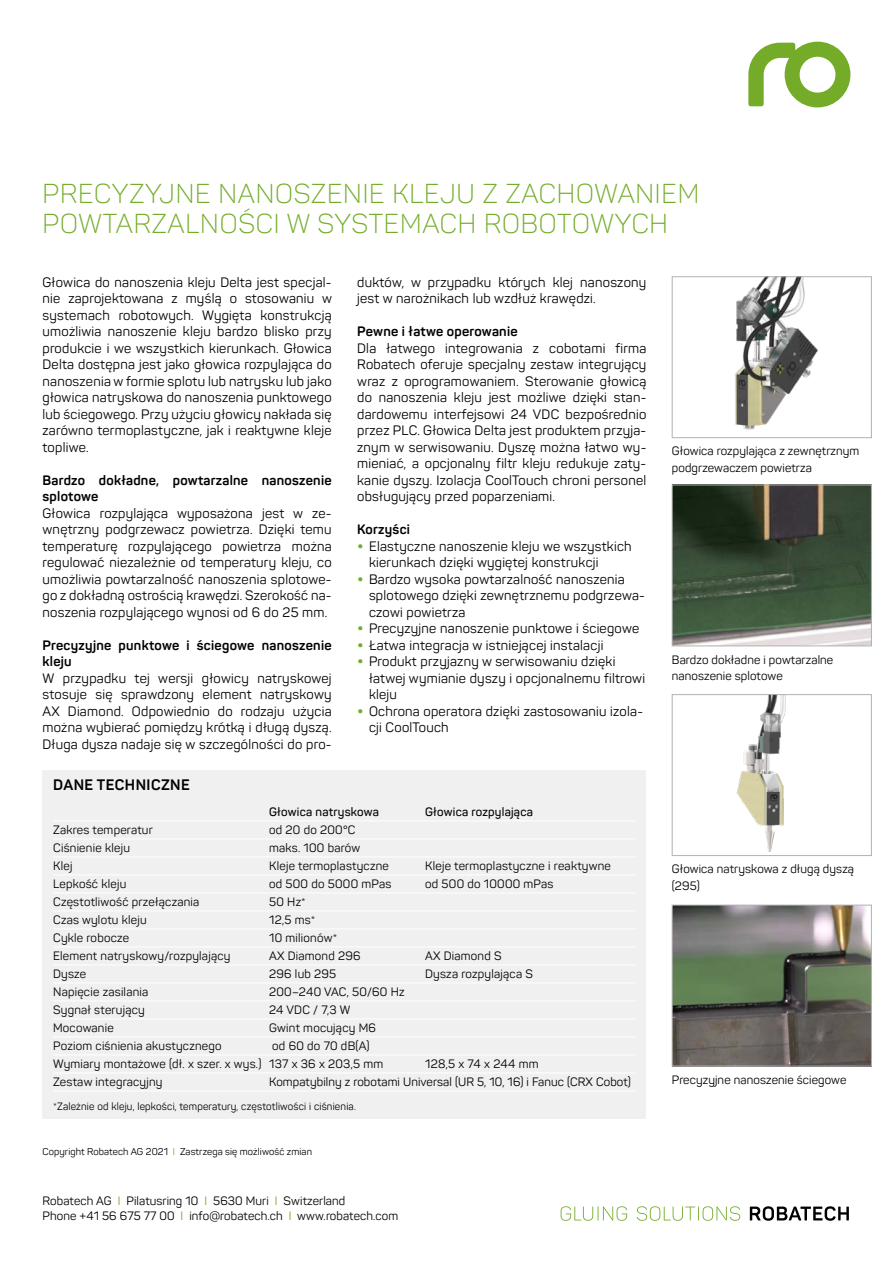
<style>
.page{position:relative;width:893px;height:1263px;background:#fff}
.page>*{position:absolute;margin:0;border:0;box-sizing:border-box;transform-origin:0 0}
.t1{font:300 27px/30px "Panton";letter-spacing:.03em;color:#74ac2a}
.t2{font:700 15px "Panton";letter-spacing:.03em;color:#000}
.t3{font:13.5px/16.5px "Panton";letter-spacing:.02em;color:#000}
.t4{font:700 13.5px/16.5px "Panton";letter-spacing:.02em;color:#000}
.t5{font:12px/16.5px "Panton";letter-spacing:.02em;color:#000}
.t6{font:600 12px "Panton";letter-spacing:.02em;color:#000}
.t7{font:10.5px "Panton";letter-spacing:.02em;color:#000}
.t8{font:9.75px "Panton";letter-spacing:.01em;color:#000}
.s1{font-weight:700;font-size:18px;color:#74ac2a}
.s2{color:#74ac2a}
</style>
<div class="page">
<svg style="left:748px;top:42px;width:102px;height:65px"></svg>
<svg style="left:750px;top:1206px;width:99px;height:15px"></svg>
<svg style="left:561px;top:1206px;width:179px;height:15px"></svg>
<img style="left:735px;top:278px;width:83px;height:152px">
<div style="left:672px;top:276px;width:200px;height:162px;border:1px solid #b3b2b2"></div>
<img style="left:674px;top:487px;width:196px;height:157px">
<div style="left:672px;top:485px;width:200px;height:161px;border:1px solid #b3b2b2"></div>
<img style="left:736px;top:696px;width:50px;height:156px">
<div style="left:672px;top:694px;width:200px;height:162px;border:1px solid #b3b2b2"></div>
<img style="left:674px;top:907px;width:196px;height:157px">
<div style="left:672px;top:905px;width:200px;height:161px;border:1px solid #b3b2b2"></div>
<div style="left:43px;top:770px;width:603px;height:348px;background:#f0f0f0"></div>
<hr style="left:53px;top:821px;width:583px;height:1px;background:#fff">
<hr style="left:53px;top:839px;width:583px;height:1px;background:#fff">
<hr style="left:53px;top:857px;width:583px;height:1px;background:#fff">
<hr style="left:53px;top:875px;width:583px;height:1px;background:#fff">
<hr style="left:53px;top:893px;width:583px;height:1px;background:#fff">
<hr style="left:53px;top:911px;width:583px;height:1px;background:#fff">
<hr style="left:53px;top:929px;width:583px;height:1px;background:#fff">
<hr style="left:53px;top:947px;width:583px;height:1px;background:#fff">
<hr style="left:53px;top:965px;width:583px;height:1px;background:#fff">
<hr style="left:53px;top:983px;width:583px;height:1px;background:#fff">
<hr style="left:53px;top:1001px;width:583px;height:1px;background:#fff">
<hr style="left:53px;top:1019px;width:583px;height:1px;background:#fff">
<hr style="left:53px;top:1037px;width:583px;height:1px;background:#fff">
<hr style="left:53px;top:1055px;width:583px;height:1px;background:#fff">
<hr style="left:53px;top:1073px;width:583px;height:1px;background:#fff">
<hr style="left:53px;top:1091px;width:583px;height:1px;background:#fff">
<h1 class="t1" style="left:43px;top:178px;width:658px">PRECYZYJNE NANOSZENIE KLEJU Z ZACHOWANIEM<br>POWTARZALNOŚCI W SYSTEMACH ROBOTOWYCH</h1>
<p class="t3" style="left:43px;top:274px;width:291px;text-align:justify">Głowica do nanoszenia kleju Delta jest specjal&shy;nie zaprojektowana z myślą o stosowaniu w systemach robotowych. Wygięta konstrukcją umożliwia nanoszenie kleju bardzo blisko przy produkcie i we wszystkich kierunkach. Głowica Delta dostępna jest jako głowica rozpylająca do nanoszenia w formie splotu lub natrysku lub jako głowica natryskowa do nanoszenia punktowego lub ściegowego. Przy użyciu głowicy nakłada się zarówno termoplastyczne, jak i reaktywne kleje topliwe.</p>
<p class="t4" style="left:43px;top:471px;width:291px">Bardzo dokładne, powtarzalne nanoszenie splotowe</p>
<p class="t3" style="left:43px;top:505px;width:291px;text-align:justify">Głowica rozpylająca wyposażona jest w ze&shy;wnętrzny podgrzewacz powietrza. Dzięki temu temperaturę rozpylającego powietrza można regulować niezależnie od temperatury kleju, co umożliwia powtarzalność nanoszenia splotowe&shy;go z dokładną ostrością krawędzi. Szerokość na&shy;noszenia rozpylającego wynosi od 6 do 25 mm.</p>
<p class="t4" style="left:43px;top:636px;width:291px">Precyzyjne punktowe i ściegowe nanoszenie kleju</p>
<p class="t3" style="left:43px;top:669px;width:291px;text-align:justify">W przypadku tej wersji głowicy natryskowej stosuje się sprawdzony element natryskowy AX Diamond. Odpowiednio do rodzaju użycia można wybierać pomiędzy krótką i długą dyszą.<br>Długa dysza nadaje się w szczególności do pro-</p>
<p class="t2" style="left:53px;top:775px;width:138px">DANE TECHNICZNE</p>
<p class="t3" style="left:357px;top:273px;width:291px">duktów, w przypadku których klej nanoszony jest w narożnikach lub wzdłuż krawędzi.</p>
<p class="t4" style="left:357px;top:323px;width:162px">Pewne i łatwe operowanie</p>
<p class="t3" style="left:357px;top:339px;width:291px;text-align:justify">Dla łatwego integrowania z cobotami firma Robatech oferuje specjalny zestaw integrujący wraz z oprogramowaniem. Sterowanie głowicą do nanoszenia kleju jest możliwe dzięki stan&shy;dardowemu interfejsowi 24 VDC bezpośrednio przez PLC. Głowica Delta jest produktem przyja&shy;znym w serwisowaniu. Dyszę można łatwo wy&shy;mieniać, a opcjonalny filtr kleju redukuje zaty&shy;kanie dyszy. Izolacja CoolTouch chroni personel obsługujący przed poparzeniami.</p>
<p class="t4" style="left:357px;top:521px;width:54px">Korzyści</p>
<p class="t3" style="left:369px;top:538px;width:264px;text-indent:-12px"><span class="s1">•</span> Elastyczne nanoszenie kleju we wszystkich kierunkach dzięki wygiętej konstrukcji</p>
<p class="t3" style="left:369px;top:571px;width:277px;text-indent:-12px"><span class="s1">•</span> Bardzo wysoka powtarzalność nanoszenia splotowego dzięki zewnętrznemu podgrzewa&shy;czowi powietrza</p>
<p class="t3" style="left:357px;top:620px;width:283px"><span class="s1">•</span> Precyzyjne nanoszenie punktowe i ściegowe</p>
<p class="t3" style="left:357px;top:637px;width:248px"><span class="s1">•</span> Łatwa integracja w istniejącej instalacji</p>
<p class="t3" style="left:369px;top:653px;width:278px;text-indent:-12px"><span class="s1">•</span> Produkt przyjazny w serwisowaniu dzięki łatwej wymianie dyszy i opcjonalnemu filtrowi kleju</p>
<p class="t3" style="left:369px;top:703px;width:276px;text-indent:-12px"><span class="s1">•</span> Ochrona operatora dzięki zastosowaniu izola&shy;cji CoolTouch</p>
<p class="t6" style="left:269px;top:805px;width:111px">Głowica natryskowa</p>
<p class="t6" style="left:425px;top:805px;width:109px">Głowica rozpylająca</p>
<p class="t5" style="left:53px;top:822px;width:101px">Zakres temperatur</p>
<p class="t5" style="left:269px;top:822px;width:88px">od 20 do 200°C</p>
<p class="t5" style="left:53px;top:840px;width:78px">Ciśnienie kleju</p>
<p class="t5" style="left:269px;top:840px;width:93px">maks. 100 barów</p>
<p class="t5" style="left:53px;top:858px;width:21px">Klej</p>
<p class="t5" style="left:269px;top:858px;width:121px">Kleje termoplastyczne</p>
<p class="t5" style="left:425px;top:858px;width:187px">Kleje termoplastyczne i reaktywne</p>
<p class="t5" style="left:53px;top:876px;width:75px">Lepkość kleju</p>
<p class="t5" style="left:269px;top:876px;width:124px">od 500 do 5000 mPas</p>
<p class="t5" style="left:425px;top:876px;width:130px">od 500 do 10000 mPas</p>
<p class="t5" style="left:53px;top:894px;width:148px">Częstotliwość przełączania</p>
<p class="t5" style="left:269px;top:894px;width:38px">50 Hz*</p>
<p class="t5" style="left:53px;top:912px;width:95px">Czas wylotu kleju</p>
<p class="t5" style="left:269px;top:912px;width:48px">12,5 ms*</p>
<p class="t5" style="left:53px;top:930px;width:78px">Cykle robocze</p>
<p class="t5" style="left:269px;top:930px;width:70px">10 milionów*</p>
<p class="t5" style="left:53px;top:948px;width:179px">Element natryskowy/rozpylający</p>
<p class="t5" style="left:269px;top:948px;width:93px">AX Diamond 296</p>
<p class="t5" style="left:425px;top:948px;width:78px">AX Diamond S</p>
<p class="t5" style="left:53px;top:966px;width:35px">Dysze</p>
<p class="t5" style="left:269px;top:966px;width:69px">296 lub 295</p>
<p class="t5" style="left:425px;top:966px;width:109px">Dysza rozpylająca S</p>
<p class="t5" style="left:53px;top:984px;width:97px">Napięcie zasilania</p>
<p class="t5" style="left:269px;top:984px;width:137px">200–240 VAC, 50/60 Hz</p>
<p class="t5" style="left:53px;top:1002px;width:93px">Sygnał sterujący</p>
<p class="t5" style="left:269px;top:1002px;width:83px">24 VDC / 7,3 W</p>
<p class="t5" style="left:53px;top:1020px;width:62px">Mocowanie</p>
<p class="t5" style="left:269px;top:1020px;width:108px">Gwint mocujący M6</p>
<p class="t5" style="left:53px;top:1038px;width:170px">Poziom ciśnienia akustycznego</p>
<p class="t5" style="left:53px;top:1037px;width:332px;line-height:18px;text-indent:219px">od 60 do 70 dB(A)<br>Wymiary montażowe (dł. x szer. x wys.) 137 x 36 x 203,5 mm</p>
<p class="t5" style="left:425px;top:1056px;width:115px">128,5 x 74 x 244 mm</p>
<p class="t5" style="left:53px;top:1074px;width:111px">Zestaw integracyjny</p>
<p class="t5" style="left:269px;top:1074px;width:363px">Kompatybilny z robotami Universal (UR 5, 10, 16) i Fanuc (CRX Cobot)</p>
<p class="t7" style="left:53px;top:1100px;width:304px">*Zależnie od kleju, lepkości, temperatury, częstotliwości i ciśnienia.</p>
<p class="t8" style="left:43px;top:1146px;width:271px">Copyright Robatech AG 2021 <span class="s2">I</span> Zastrzega się możliwość zmian</p>
<p class="t5" style="left:43px;top:1194px;width:357px;line-height:15px">Robatech AG <span class="s2">I</span> Pilatusring 10 <span class="s2">I</span> 5630 Muri <span class="s2">I</span> Switzerland<br>Phone +41 56 675 77 00 <span class="s2">I</span> info@robatech.ch <span class="s2">I</span> www.robatech.com</p>
<p class="t5" style="left:672px;top:443px;width:189px">Głowica rozpylająca z zewnętrznym podgrzewaczem powietrza</p>
<p class="t5" style="left:672px;top:651px;width:163px">Bardzo dokładne i powtarzalne nanoszenie splotowe</p>
<p class="t5" style="left:672px;top:861px;width:184px">Głowica natryskowa z długą dyszą (295)</p>
<p class="t5" style="left:672px;top:1071px;width:176px">Precyzyjne nanoszenie ściegowe</p>
</div>
